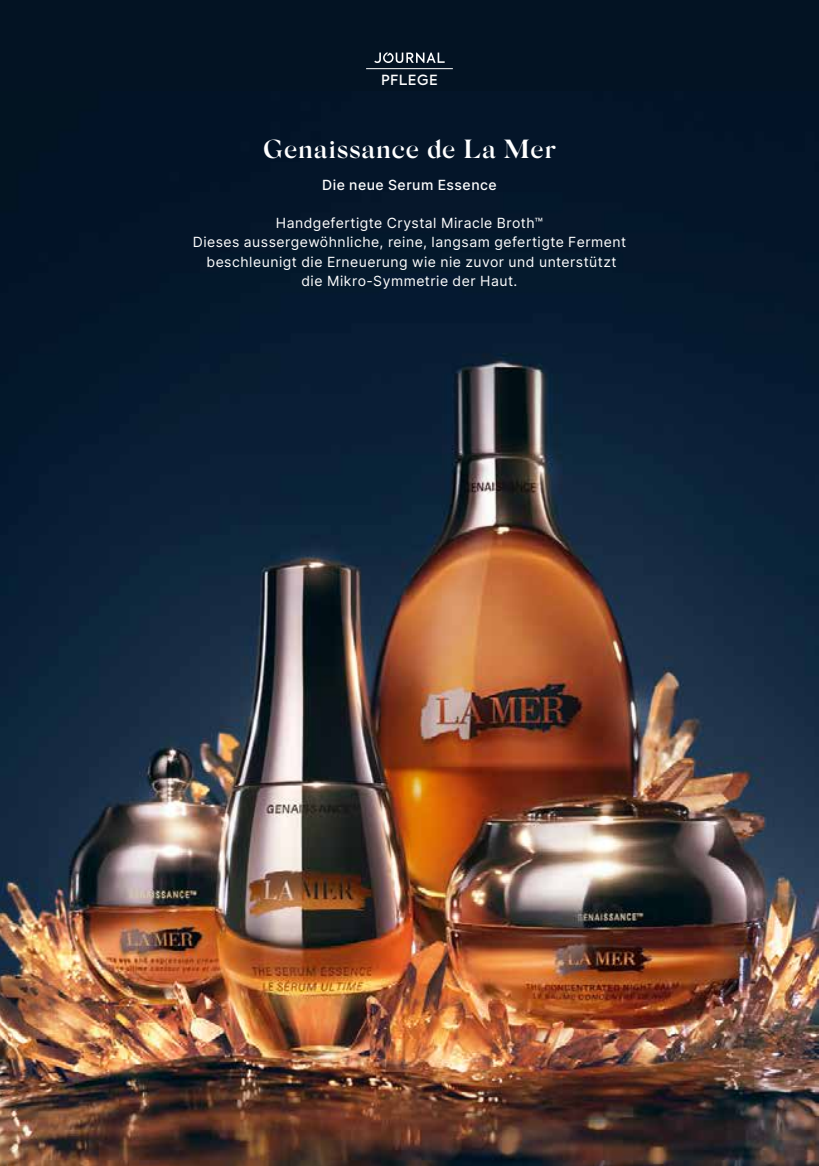
<style>
.page{position:relative;width:819px;height:1166px;background:#031323}
.page>*{position:absolute;margin:0;border:0;box-sizing:border-box;transform-origin:0 0}
.t1{font:600 26.25px "Silk Serif";letter-spacing:.005em;color:#fff}
.t2{font:14px/19.2px "Inter";letter-spacing:.035em;color:#fff;text-align:center}
.t3{font:500 14px "Inter";letter-spacing:.035em;color:#fff}
.t4{font:500 14px "Axiforma";letter-spacing:.035em;color:#fff}
</style>
<div class="page">
<img style="left:0;top:271px;width:819px;height:895px">
<hr style="left:366px;top:68px;width:87px;height:1px;background:#fff">
<svg style="left:374px;top:53px;width:70px;height:10px"></svg>
<p class="t4" style="left:381px;top:70px;width:58px">PFLEGE</p>
<h1 class="t1" style="left:263px;top:134px;width:294px">Genaissance de La Mer</h1>
<p class="t3" style="left:322px;top:174px;width:176px">Die neue Serum Essence</p>
<p class="t2" style="left:193px;top:213px;width:435px">Handgefertigte Crystal Miracle Broth™<br>Dieses aussergewöhnliche, reine, langsam gefertigte Ferment beschleunigt die Erneuerung wie nie zuvor und unterstützt die Mikro-Symmetrie der Haut.</p>
</div>
